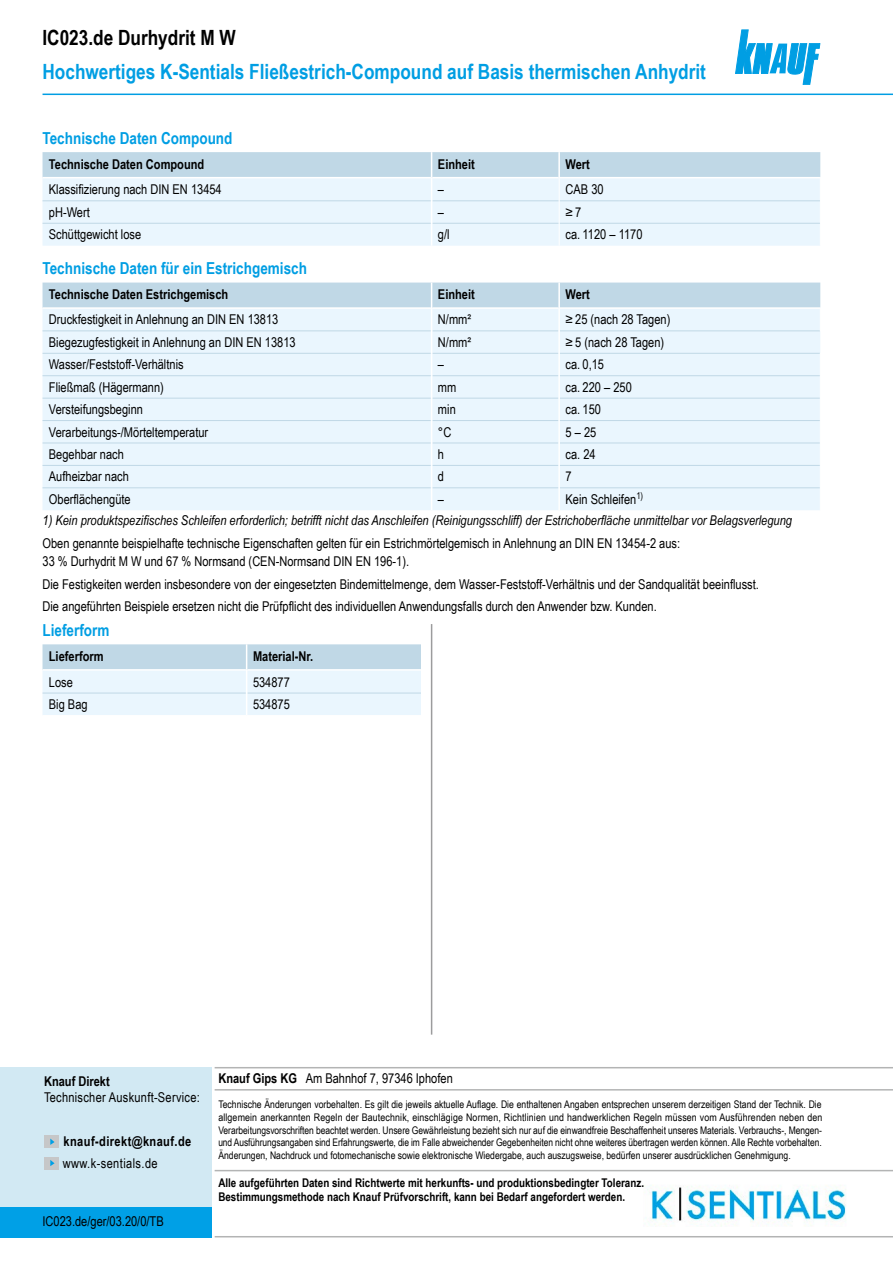
<style>
.page{position:relative;width:893px;height:1263px;background:#fff}
.page>*{position:absolute;margin:0;border:0;box-sizing:border-box;transform-origin:0 0}
.t1{font:700 21px "Arial Narrow";color:#009ee3}
.t2{font:700 21px "Arial Narrow";color:#000}
.Ue3_11cyan_TB{font:700 16.5px "Arial Narrow";color:#009ee3}
.Tab_Text_TB{font:13.5px "Arial Narrow";color:#000}
.Text_Abs_o_TB{font:13.5px "Arial Narrow";color:#000}
.Leg_Fussnote_Tab_Ein{font:italic 13.5px "Arial Narrow";color:#000}
.Tab_Kopf_TB{font:700 13.5px "Arial Narrow";color:#000}
.Text_TB{font:13.5px "Arial Narrow";color:#000}
.Text_Abs_o_TB-2{font:13.5px "Arial Narrow";letter-spacing:.02em;color:#000}
.Tab_Kopf_TB-2{font:700 13.5px "Arial Narrow";letter-spacing:.03em;color:#000}
.Text_Abs_o_TB-3{font:13.5px "Arial Narrow";letter-spacing:.03em;color:#000}
.t3{font:700 12px/13.5px "Arial Narrow";color:#000}
.t4{font:10.5px/12.6px "Arial Narrow";color:#000;text-align:justify}
.s1{font-weight:700}
</style>
<div class="page">
<svg style="left:735px;top:30px;width:85px;height:54px"></svg>
<hr style="left:43px;top:94px;width:850px;height:1px;background:#009ee3">
<hr style="left:431px;top:624px;width:1px;height:411px;background:#9c9c9d">
<div style="left:0;top:1195px;width:212px;height:42px;background:#00a0e6"></div>
<div style="left:0;top:1067px;width:212px;height:139px;background:#d2e9f3"></div>
<hr style="left:215px;top:1236px;width:678px;height:1px;background:#b3b4b4">
<div style="left:44px;top:1157px;width:15px;height:12px;background:#c6c7c8"></div>
<svg style="left:50px;top:1160px;width:5px;height:6px"></svg>
<div style="left:44px;top:1135px;width:15px;height:13px;background:#c6c7c8"></div>
<svg style="left:50px;top:1138px;width:5px;height:7px"></svg>
<hr style="left:215px;top:1170px;width:678px;height:1px;background:#b3b4b4">
<hr style="left:215px;top:1089px;width:678px;height:1px;background:#b3b4b4">
<img style="left:647px;top:1185px;width:199px;height:41px">
<hr style="left:215px;top:1067px;width:678px;height:1px;background:#b3b4b4">
<svg style="left:43px;top:152px;width:778px;height:94px;background:#deedf7"></svg>
<svg style="left:43px;top:283px;width:778px;height:227px;background:#e4f1fa"></svg>
<hr style="left:43px;top:307px;width:388px;height:2px;background:#fff">
<hr style="left:432px;top:307px;width:126px;height:2px;background:#fff">
<hr style="left:560px;top:307px;width:260px;height:2px;background:#fff">
<svg style="left:43px;top:644px;width:378px;height:71px;background:#daeaf5"></svg>
<hr style="left:43px;top:669px;width:203px;height:2px;background:#fff">
<hr style="left:247px;top:669px;width:174px;height:2px;background:#fff">
<h1 class="t2" style="left:43px;top:22px;width:195px">IC023.de Durhydrit M W</h1>
<h1 class="t1" style="left:43px;top:56px;width:665px">Hochwertiges K-Sentials Fließestrich-Compound auf Basis thermischen Anhydrit</h1>
<p class="Ue3_11cyan_TB" style="left:43px;top:125px;width:191px">Technische Daten Compound</p>
<p class="Tab_Kopf_TB" style="left:49px;top:154px;width:157px">Technische Daten Compound</p>
<p class="Tab_Kopf_TB" style="left:438px;top:154px;width:38px">Einheit</p>
<p class="Tab_Kopf_TB" style="left:566px;top:154px;width:26px">Wert</p>
<p class="Tab_Text_TB" style="left:49px;top:180px;width:174px">Klassifizierung nach DIN EN 13454</p>
<p class="Tab_Text_TB" style="left:438px;top:180px;width:8px">–</p>
<p class="Tab_Text_TB" style="left:566px;top:180px;width:40px">CAB 30</p>
<p class="Tab_Text_TB" style="left:49px;top:202px;width:43px">pH-Wert</p>
<p class="Tab_Text_TB" style="left:438px;top:202px;width:8px">–</p>
<p class="Tab_Text_TB" style="left:566px;top:202px;width:17px">≥ 7</p>
<p class="Tab_Text_TB" style="left:49px;top:225px;width:94px">Schüttgewicht lose</p>
<p class="Tab_Text_TB" style="left:438px;top:225px;width:13px">g/l</p>
<p class="Tab_Text_TB" style="left:566px;top:225px;width:78px">ca. 1120 – 1170</p>
<p class="Ue3_11cyan_TB" style="left:43px;top:256px;width:266px">Technische Daten für ein Estrichgemisch</p>
<p class="Tab_Kopf_TB" style="left:49px;top:284px;width:181px">Technische Daten Estrichgemisch</p>
<p class="Tab_Kopf_TB" style="left:438px;top:284px;width:38px">Einheit</p>
<p class="Tab_Kopf_TB" style="left:566px;top:284px;width:26px">Wert</p>
<p class="Tab_Text_TB" style="left:49px;top:310px;width:231px">Druckfestigkeit in Anlehnung an DIN EN 13813</p>
<p class="Tab_Text_TB" style="left:438px;top:310px;width:35px">N/mm²</p>
<p class="Tab_Text_TB" style="left:566px;top:310px;width:106px">≥ 25 (nach 28 Tagen)</p>
<p class="Tab_Text_TB" style="left:49px;top:332px;width:248px">Biegezugfestigkeit in Anlehnung an DIN EN 13813</p>
<p class="Tab_Text_TB" style="left:438px;top:332px;width:35px">N/mm²</p>
<p class="Tab_Text_TB" style="left:566px;top:332px;width:100px">≥ 5 (nach 28 Tagen)</p>
<p class="Tab_Text_TB" style="left:49px;top:355px;width:136px">Wasser/Feststoff-Verhältnis</p>
<p class="Tab_Text_TB" style="left:438px;top:355px;width:8px">–</p>
<p class="Tab_Text_TB" style="left:566px;top:355px;width:40px">ca. 0,15</p>
<p class="Tab_Text_TB" style="left:49px;top:377px;width:117px">Fließmaß (Hägermann)</p>
<p class="Tab_Text_TB" style="left:438px;top:377px;width:20px">mm</p>
<p class="Tab_Text_TB" style="left:566px;top:377px;width:68px">ca. 220 – 250</p>
<p class="Tab_Text_TB" style="left:49px;top:399px;width:96px">Versteifungsbeginn</p>
<p class="Tab_Text_TB" style="left:438px;top:399px;width:19px">min</p>
<p class="Tab_Text_TB" style="left:566px;top:399px;width:37px">ca. 150</p>
<p class="Tab_Text_TB" style="left:49px;top:422px;width:161px">Verarbeitungs-/Mörteltemperatur</p>
<p class="Tab_Text_TB" style="left:438px;top:422px;width:15px">°C</p>
<p class="Tab_Text_TB" style="left:566px;top:422px;width:32px">5 – 25</p>
<p class="Tab_Text_TB" style="left:49px;top:444px;width:77px">Begehbar nach</p>
<p class="Tab_Text_TB" style="left:438px;top:444px;width:8px">h</p>
<p class="Tab_Text_TB" style="left:566px;top:444px;width:32px">ca. 24</p>
<p class="Tab_Text_TB" style="left:49px;top:467px;width:82px">Aufheizbar nach</p>
<p class="Tab_Text_TB" style="left:438px;top:467px;width:8px">d</p>
<p class="Tab_Text_TB" style="left:566px;top:467px;width:8px">7</p>
<p class="Tab_Text_TB" style="left:49px;top:489px;width:83px">Oberflächengüte</p>
<p class="Tab_Text_TB" style="left:438px;top:489px;width:8px">–</p>
<p class="Tab_Text_TB" style="left:566px;top:489px;width:79px">Kein Schleifen<sup>1)</sup></p>
<p class="Leg_Fussnote_Tab_Ein" style="left:43px;top:511px;width:751px">1) Kein produktspezifisches Schleifen erforderlich; betrifft nicht das Anschleifen (Reinigungsschliff) der Estrichoberfläche unmittelbar vor Belagsverlegung</p>
<p class="Text_Abs_o_TB" style="left:43px;top:533px;width:639px">Oben genannte beispielhafte technische Eigenschaften gelten für ein Estrichmörtelgemisch in Anlehnung an DIN EN 13454-2 aus:</p>
<p class="Text_TB" style="left:43px;top:551px;width:368px">33 % Durhydrit M W und 67 % Normsand (CEN-Normsand DIN EN 196-1).</p>
<p class="Text_Abs_o_TB" style="left:43px;top:574px;width:718px">Die Festigkeiten werden insbesondere von der eingesetzten Bindemittelmenge, dem Wasser-Feststoff-Verhältnis und der Sandqualität beeinflusst.</p>
<p class="Text_Abs_o_TB" style="left:43px;top:597px;width:616px">Die angeführten Beispiele ersetzen nicht die Prüfpflicht des individuellen Anwendungsfalls durch den Anwender bzw. Kunden.</p>
<p class="Ue3_11cyan_TB" style="left:43px;top:617px;width:68px">Lieferform</p>
<p class="Tab_Kopf_TB" style="left:49px;top:646px;width:56px">Lieferform</p>
<p class="Tab_Kopf_TB" style="left:253px;top:646px;width:62px">Material-Nr.</p>
<p class="Tab_Text_TB" style="left:49px;top:672px;width:26px">Lose</p>
<p class="Tab_Text_TB" style="left:253px;top:672px;width:38px">534877</p>
<p class="Tab_Text_TB" style="left:49px;top:694px;width:40px">Big Bag</p>
<p class="Tab_Text_TB" style="left:253px;top:694px;width:38px">534875</p>
<p class="Tab_Kopf_TB" style="left:44px;top:1070px;width:67px">Knauf Direkt</p>
<p class="Text_Abs_o_TB-2" style="left:44px;top:1087px;width:157px">Technischer Auskunft-Service:</p>
<p class="Tab_Kopf_TB-2" style="left:64px;top:1130px;width:129px">knauf-direkt@knauf.de</p>
<p class="Text_Abs_o_TB-3" style="left:63px;top:1153px;width:97px">www.k-sentials.de</p>
<p class="Text_Abs_o_TB" style="left:43px;top:1211px;width:123px">IC023.de/ger/03.20/0/TB</p>
<p class="Text_Abs_o_TB" style="left:218px;top:1068px;width:236px"><span class="s1">Knauf Gips KG</span> Am Bahnhof 7, 97346 Iphofen</p>
<p class="t4" style="left:218px;top:1098px;width:606px">Technische Änderungen vorbehalten. Es gilt die jeweils aktuelle Auflage. Die enthaltenen Angaben entsprechen unserem derzeitigen Stand der Technik. Die allgemein anerkannten Regeln der Bautechnik, einschlägige Normen, Richtlinien und handwerklichen Regeln müssen vom Ausführenden neben den Verarbeitungsvorschriften beachtet werden. Unsere Gewährleistung bezieht sich nur auf die einwandfreie Beschaffenheit unseres Materials. Verbrauchs-, Mengen&shy;und Ausführungsangaben sind Erfahrungswerte, die im Falle abweichender Gegebenheiten nicht ohne weiteres übertragen werden können. Alle Rechte vorbehalten.<br>Änderungen, Nachdruck und fotomechanische sowie elektronische Wiedergabe, auch auszugsweise, bedürfen unserer ausdrücklichen Genehmigung.</p>
<p class="t3" style="left:218px;top:1175px;width:427px">Alle aufgeführten Daten sind Richtwerte mit herkunfts- und produktionsbedingter Toleranz.<br>Bestimmungsmethode nach Knauf Prüfvorschrift, kann bei Bedarf angefordert werden.</p>
</div>
